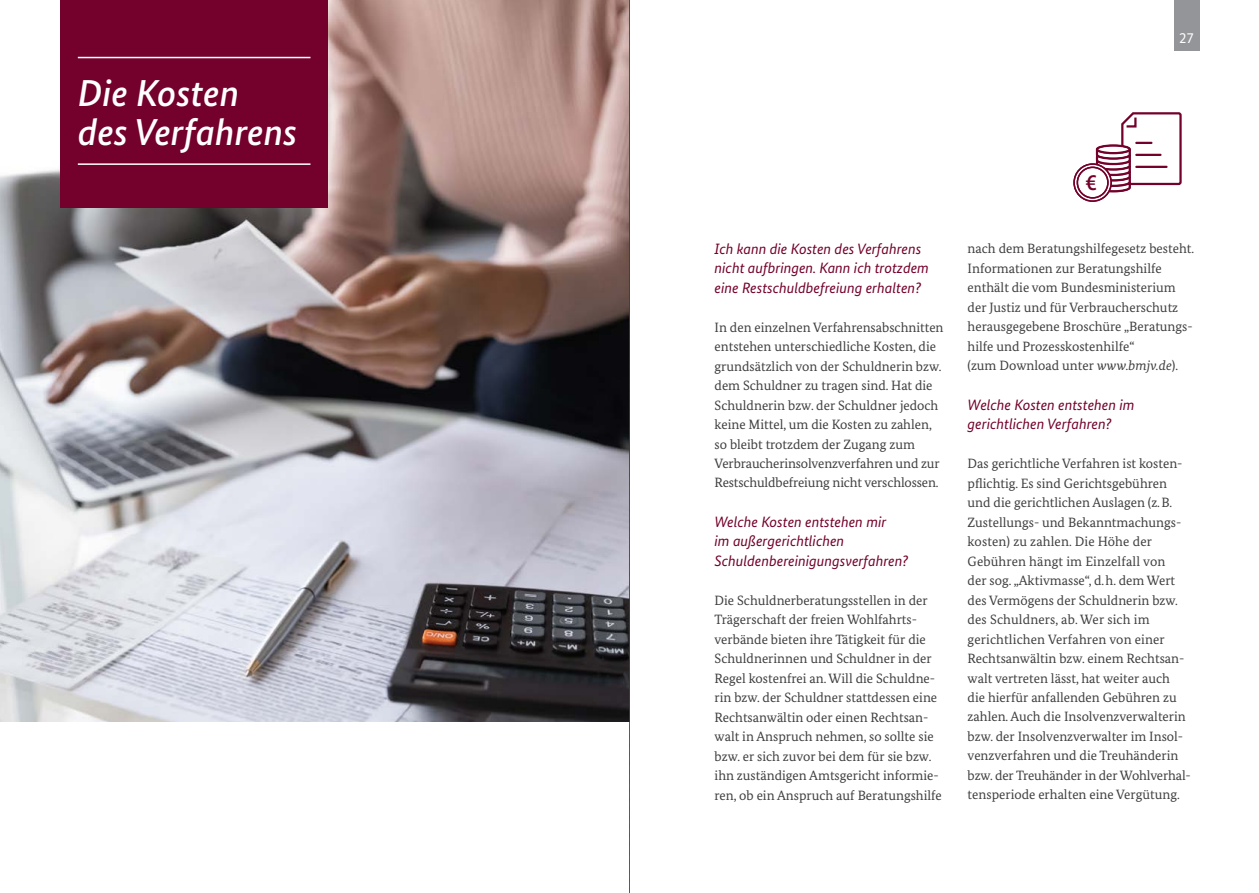
<style>
.page{position:relative;width:1259px;height:893px;background:#fff}
.page>*{position:absolute;margin:0;border:0;box-sizing:border-box;transform-origin:0 0}
.t1{font:italic 500 37.5px/39px "Bundes Sans";color:#fff}
.t2{font:500 22.5px "Bundes Sans";color:#73012b}
.t3{font:italic 15px/19.5px "Bundes Sans";color:#73012b}
.t4{font:14.85px "Bundes Sans";color:#fff}
.t5{font:13.5px/19.5px "Bundes Serif";color:#3e3e3f}
.s1{font-style:italic}
</style>
<div class="page">
<div style="left:1173px;top:0;width:26px;height:51px;background:#939598"></div>
<img style="left:0;top:0;width:629px;height:722px">
<div style="left:60px;top:0;width:267px;height:207px;background:#73012b"></div>
<hr style="left:78px;top:57px;width:232px;height:1px;background:#fff">
<hr style="left:78px;top:163px;width:232px;height:2px;background:#fff">
<svg style="left:1073px;top:163px;width:39px;height:39px"></svg>
<div style="left:1073px;top:163px;width:39px;height:39px;border:2px solid #73012b;border-radius:50%"></div>
<div style="left:1076px;top:167px;width:32px;height:32px;background:#fff;border:2px solid #73012b;border-radius:50%"></div>
<div style="left:1076px;top:167px;width:32px;height:32px;border:2px solid #73012b;border-radius:50%"></div>
<svg style="left:1094px;top:112px;width:88px;height:82px"></svg>
<svg style="left:629px;top:0;width:1px;height:893px"></svg>
<h1 class="t1" style="left:78px;top:74px;width:221px">Die Kosten des Verfahrens</h1>
<p class="t4" style="left:1179px;top:30px;width:16px">27</p>
<h3 class="t3" style="left:714px;top:239px;width:216px">Ich kann die Kosten des Verfahrens nicht aufbringen. Kann ich trotzdem eine Restschuldbefreiung erhalten?</h3>
<p class="t5" style="left:714px;top:317px;width:230px">In den einzelnen Verfahrensabschnitten entstehen unterschied liche Kosten, die grundsätzlich von der Schuldnerin bzw. dem Schuldner zu tragen sind. Hat die Schuldnerin bzw. der Schuldner jedoch keine Mittel, um die Kosten zu zahlen, so bleibt trotzdem der Zugang zum<br>Ver braucherinsolvenz verfahren und zur Restschuldbefreiung nicht verschlossen.</p>
<h3 class="t3" style="left:714px;top:512px;width:195px">Welche Kosten entstehen mir<br>im außergerichtlichen<br>Schuldenbereinigungsverfahren?</h3>
<p class="t5" style="left:714px;top:590px;width:229px">Die Schuldnerberatungsstellen in der Trägerschaft der freien Wohlfahrts&shy;verbände bieten ihre Tätigkeit für die Schuldnerinnen und Schuldner in der Regel kostenfrei an. Will die Schuldne&shy;rin bzw. der Schuldner stattdessen eine Rechtsanwältin oder einen Rechtsan&shy;walt in Anspruch nehmen, so sollte sie bzw. er sich zuvor bei dem für sie bzw. ihn zuständigen Amtsgericht informie&shy;ren, ob ein An spruch auf Beratungshilfe</p>
<h2 class="t2" style="left:1085px;top:169px;width:14px">€</h2>
<p class="t5" style="left:967px;top:239px;width:228px">nach dem Beratungshilfegesetz besteht.<br>Informationen zur Beratungshilfe enthält die vom Bundesministerium der Justiz und für Verbraucherschutz herausgegebene Broschüre „Beratungs&shy;hilfe und Prozesskostenhilfe“<br>(zum Download unter <span class="s1">www.bmjv.de</span>).</p>
<h3 class="t3" style="left:967px;top:395px;width:168px">Welche Kosten entstehen im gerichtlichen Verfahren?</h3>
<p class="t5" style="left:967px;top:453px;width:225px">Das gerichtliche Verfahren ist kosten&shy;pflichtig. Es sind Gerichts gebühren und die gerichtlichen Auslagen (z. B.<br>Zustellungs- und Bekanntmachungs&shy;kosten) zu zahlen. Die Höhe der Gebühren hängt im Einzelfall von<br>der sog. „Aktivmasse“, d. h. dem Wert des Vermögens der Schuldnerin bzw. des Schuldners, ab. Wer sich im gerichtlichen Verfahren von einer Rechtsanwältin bzw. einem Rechtsan&shy;walt vertreten lässt, hat weiter auch die hierfür anfallenden Gebühren zu zahlen. Auch die Insolvenzverwalterin bzw. der Insolvenzverwalter im Insol&shy;venzverfahren und die Treuhänderin bzw. der Treuhänder in der Wohlverhal&shy;tensperiode erhalten eine Vergütung.</p>
</div>
